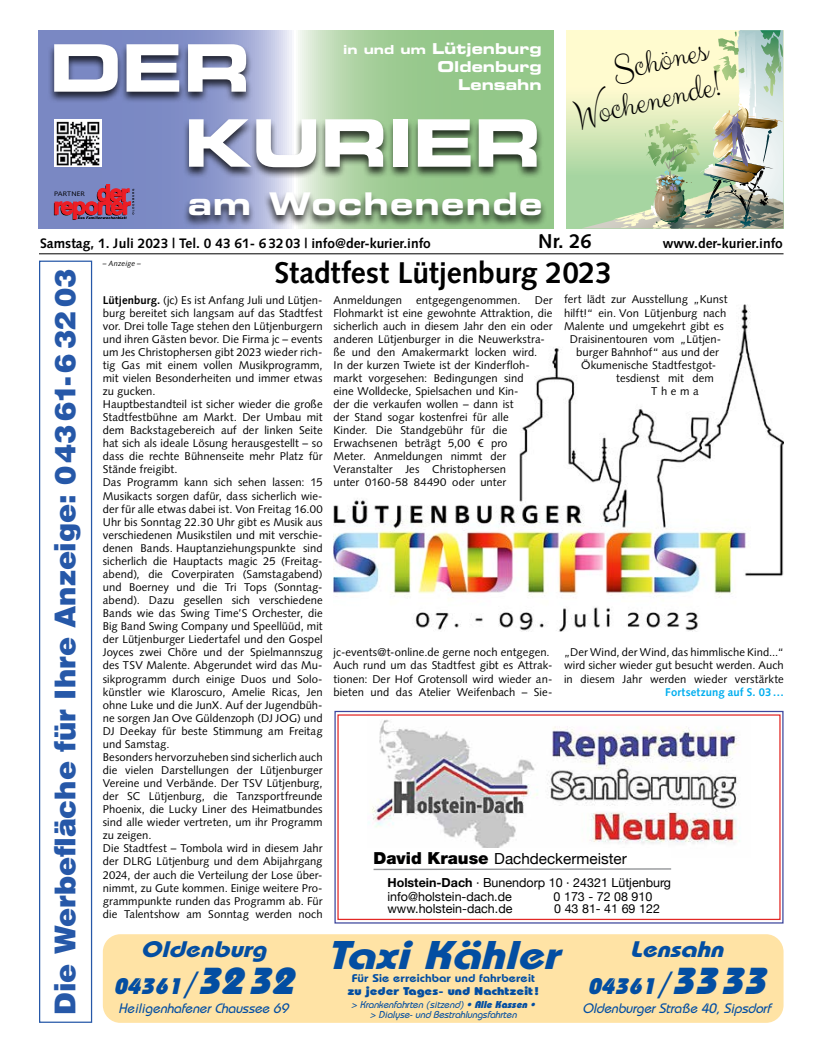
<style>
.page{position:relative;width:819px;height:1053px;background:#fff}
.page>*{position:absolute;margin:0;border:0;box-sizing:border-box;transform-origin:0 0}
.t1{font:65.5px/75px "Eurostile LT Std Bold Ex 2";letter-spacing:-.01em;color:#fff}
.t2{font:italic 700 40px "Bauhaus";color:#034ea2;scale:1.18 1}
.t3{font:37.5px/36.2px "Clicker Script";color:#000;text-align:right}
.t4{font:31.25px "Eurostile LT Std Bold Ex 2";letter-spacing:.04em;color:#fff}
.t5{font:700 30px "Syntax LT Std";letter-spacing:-.005em;color:#000}
.t6{font:900 28.75px "Helvetica LT Std";letter-spacing:-.005em;color:#2658a8}
.t7{font:italic 700 22.5px/37.5px "Bauhaus";color:#034ea2;text-align:center;scale:1.18 1}
.t8{font:700 20px "Syntax LT Std";color:#000}
.t9{font:15.25px "Helvetica Neue";color:#000}
.t10{font:15px/18px "Eurostile LT Std Bold Ex 2";color:#fff;text-align:right}
.t11{font:700 13.75px "Syntax LT Std";color:#000}
.t12{font:italic 500 13.75px "Bauhaus";color:#034ea2}
.t13{font:12.5px/13.8px "Helvetica Neue";color:#000}
.t14{font:11.25px/13px "Syntax LT Std";letter-spacing:.005em;color:#000}
.t15{font:600 11.25px/12.5px "Bauhaus";color:#034ea2;text-align:center;scale:1.18 1}
.t16{font:700 11.25px "Syntax LT Std";letter-spacing:.01em;color:#00aeef}
.t17{font:italic 500 10px "Bauhaus";color:#034ea2}
.t18{font:italic 7.5px "Syntax LT Std";letter-spacing:.01em;color:#000}
.t19{font:6.5px "Syntax LT Std";letter-spacing:.02em;color:#000;scale:1.1 1}
.s1{font-size:12.5px}
.s2{font-weight:700}
.s3{font-weight:900;font-size:16.62px}
.s4{font-weight:800}
.s5{font-family:"Lucida Grande";font-weight:400;font-size:31.25px}
.s6{font-weight:800;font-size:37.5px}
</style>
<div class="page">
<img style="left:333px;top:304px;width:450px;height:327px">
<hr style="left:39px;top:253px;width:744px;height:1px;background:#000">
<svg style="left:39px;top:30px;width:514px;height:199px;background:#93adb3"></svg>
<div style="left:47px;top:43px;width:496px;height:136px;background:#000;opacity:.75"></div>
<div style="left:182px;top:191px;width:366px;height:37px;background:#000;opacity:.75"></div>
<svg style="left:54px;top:184px;width:80px;height:36px;background:#9f5476"></svg>
<div style="left:54px;top:119px;width:47px;height:48px;background:#fff"></div>
<img style="left:56px;top:121px;width:44px;height:45px">
<img style="left:368px;top:720px;width:372px;height:128px">
<svg style="left:373px;top:868px;width:299px;height:2px"></svg>
<div style="left:334px;top:710px;width:449px;height:213px;border:1px solid #3e479d"></div>
<div style="left:103px;top:934px;width:680px;height:88px;background:#ffe3a5;border-radius:18px"></div>
<div style="left:39px;top:260px;width:53px;height:762px;border:1px solid #2658a8"></div>
<svg style="left:566px;top:30px;width:15px;height:198px;background:#d4e8b9"></svg>
<img style="left:581px;top:30px;width:202px;height:199px">
<p class="t10" style="left:343px;top:39px;width:200px"><span class="s1">in und um</span> Lütjenburg<br>Oldenburg<br>Lensahn</p>
<p class="t1" style="left:184px;top:29px;width:359px;text-indent:-135px">DER<br>KURIER</p>
<p class="t19" style="left:54px;top:190px;width:30px">PARTNER</p>
<p class="t4" style="left:188px;top:182px;width:356px">am Wochenende</p>
<p class="t3" style="left:563px;top:65px;width:150px;rotate:-13deg">Schönes<br>Wochenende!</p>
<p class="t11" style="left:40px;top:235px;width:392px">Samstag, 1. Juli 2023 | Tel. 0 43 61- 63203 | info@der-kurier.info</p>
<p class="t8" style="left:538px;top:230px;width:55px">Nr. 26</p>
<p class="t11" style="left:663px;top:235px;width:121px">www.der-kurier.info</p>
<p class="t6" style="left:46px;top:1014px;width:747px;rotate:-90deg">Die Werbefläche für Ihre Anzeige: 04361- 6 32 03</p>
<p class="t18" style="left:103px;top:259px;width:40px">– Anzeige –</p>
<p class="t5" style="left:274px;top:255px;width:339px">Stadtfest Lütjenburg 2023</p>
<p class="t14" style="left:564px;top:293px;width:165px">fert lädt zur Ausstellung „Kunst</p>
<p class="t14" style="left:564px;top:306px;width:164px">hilft!“ ein. Von Lütjenburg nach</p>
<p class="t14" style="left:564px;top:319px;width:161px">Malente und umgekehrt gibt es</p>
<p class="t14" style="left:570px;top:332px;width:153px">Draisinentouren vom „Lütjen-</p>
<p class="t14" style="left:576px;top:345px;width:144px">burger Bahnhof“ aus und der</p>
<p class="t14" style="left:581px;top:358px;width:136px">Ökumenische Stadtfestgot-</p>
<p class="t14" style="left:616px;top:371px;width:99px">tesdienst mit dem</p>
<p class="t14" style="left:651px;top:384px;width:49px">Thema</p>
<p class="t14" style="left:103px;top:293px;width:221px"><span class="s2">Lütjenburg.</span> (jc) Es ist Anfang Juli und Lütjen&shy;burg bereitet sich langsam auf das Stadtfest vor. Drei tolle Tage stehen den Lütjenburgern und ihren Gästen bevor. Die Firma jc – events um Jes Christophersen gibt 2023 wieder rich&shy;tig Gas mit einem vollen Musikprogramm, mit vielen Besonderheiten und immer etwas zu gucken.<br>Hauptbestandteil ist sicher wieder die große Stadtfestbühne am Markt. Der Umbau mit dem Backstagebereich auf der linken Seite hat sich als ideale Lösung herausgestellt – so dass die rechte Bühnenseite mehr Platz für Stände freigibt.<br>Das Programm kann sich sehen lassen: 15<br>Musikacts sorgen dafür, dass sicherlich wie&shy;der für alle etwas dabei ist. Von Freitag 16.00<br>Uhr bis Sonntag 22.30 Uhr gibt es Musik aus verschiedenen Musikstilen und mit verschie&shy;denen Bands. Hauptanziehungspunkte sind sicherlich die Hauptacts magic 25 (Freitag&shy;abend), die Coverpiraten (Samstagabend) und Boerney und die Tri Tops (Sonntag&shy;abend). Dazu gesellen sich verschiedene Bands wie das Swing Time’S Orchester, die Big Band Swing Company und Speellüüd, mit der Lütjenburger Liedertafel und den Gospel Joyces zwei Chöre und der Spielmannszug des TSV Malente. Abgerundet wird das Mu&shy;sikprogramm durch einige Duos und Solo&shy;künstler wie Klaroscuro, Amelie Ricas, Jen ohne Luke und die JunX. Auf der Jugendbüh&shy;ne sorgen Jan Ove Güldenzoph (DJ JOG) und DJ Deekay für beste Stimmung am Freitag und Samstag.<br>Besonders hervorzuheben sind sicherlich auch die vielen Darstellungen der Lütjenburger Vereine und Verbände. Der TSV Lütjenburg, der SC Lütjenburg, die Tanzsportfreunde Phoenix, die Lucky Liner des Heimatbundes sind alle wieder vertreten, um ihr Programm zu zeigen.<br>Die Stadtfest – Tombola wird in diesem Jahr der DLRG Lütjenburg und dem Abijahrgang 2024, der auch die Verteilung der Lose über&shy;nimmt, zu Gute kommen. Einige weitere Pro&shy;grammpunkte runden das Programm ab. Für die Talentshow am Sonntag werden noch</p>
<p class="t14" style="left:333px;top:293px;width:220px">Anmeldungen entgegengenommen. Der Flohmarkt ist eine gewohnte Attraktion, die sicherlich auch in diesem Jahr den ein oder anderen Lütjenburger in die Neuwerkstra&shy;ße und den Amakermarkt locken wird.<br>In der kurzen Twiete ist der Kinderfloh&shy;markt vorgesehen: Bedingungen sind<br>eine Wolldecke, Spielsachen und Kin-<br>der die verkaufen wollen – dann ist<br>der Stand sogar kostenfrei für alle<br>Kinder. Die Standgebühr für die Erwachsenen beträgt 5,00 € pro<br>Meter. Anmeldungen nimmt der Veranstalter Jes Christophersen<br>unter 0160-58 84490 oder unter</p>
<p class="t14" style="left:564px;top:646px;width:221px;text-align:justify">„Der Wind, der Wind, das himmlische Kind...“ wird sicher wieder gut besucht werden. Auch in diesem Jahr werden wieder verstärkte</p>
<p class="t14" style="left:333px;top:646px;width:220px">jc-events@t-online.de gerne noch entgegen.<br>Auch rund um das Stadtfest gibt es Attrak&shy;tionen: Der Hof Grotensoll wird wieder an&shy;bieten und das Atelier Weifenbach – Sie-</p>
<p class="t16" style="left:665px;top:685px;width:120px">Fortsetzung auf S. 03…</p>
<p class="t9" style="left:373px;top:847px;width:255px"><span class="s3">David Krause</span> Dachdeckermeister</p>
<p class="t13" style="left:387px;top:876px;width:285px"><span class="s2">Holstein-Dach</span> · Bunendorp 10 · 24321 Lütjenburg info@holstein-dach.de</p>
<p class="t13" style="left:553px;top:890px;width:100px">0 173 - 72 08 910</p>
<p class="t13" style="left:387px;top:902px;width:126px">www.holstein-dach.de</p>
<p class="t13" style="left:554px;top:902px;width:107px">0 43 81- 41 69 122</p>
<p class="t2" style="left:327px;top:929px;width:208px">TaxiKähler</p>
<p class="t7" style="left:113px;top:929px;width:162px">Oldenburg<br><span class="s4">04361</span><span class="s5">/</span><span class="s6">3232</span></p>
<p class="t12" style="left:118px;top:1000px;width:175px">HeiligenhafenerChaussee 69</p>
<p class="t7" style="left:587px;top:929px;width:160px">Lensahn<br><span class="s4">04361</span><span class="s5">/</span><span class="s6">3333</span></p>
<p class="t12" style="left:582px;top:1000px;width:193px">OldenburgerStraße 40,Sipsdorf</p>
<p class="t15" style="left:347px;top:971px;width:163px">Für Sie erreichbar und fahrbereit <span class="s4">zu jeder Tages- und Nachtzeit!</span></p>
<p class="t17" style="left:351px;top:998px;width:188px">&gt; Krankenfahrten (sitzend)<span class="s4">• Alle Kassen •</span></p>
<p class="t17" style="left:369px;top:1008px;width:151px">&gt; Dialyse-und Bestrahlungsfahrten</p>
</div>
